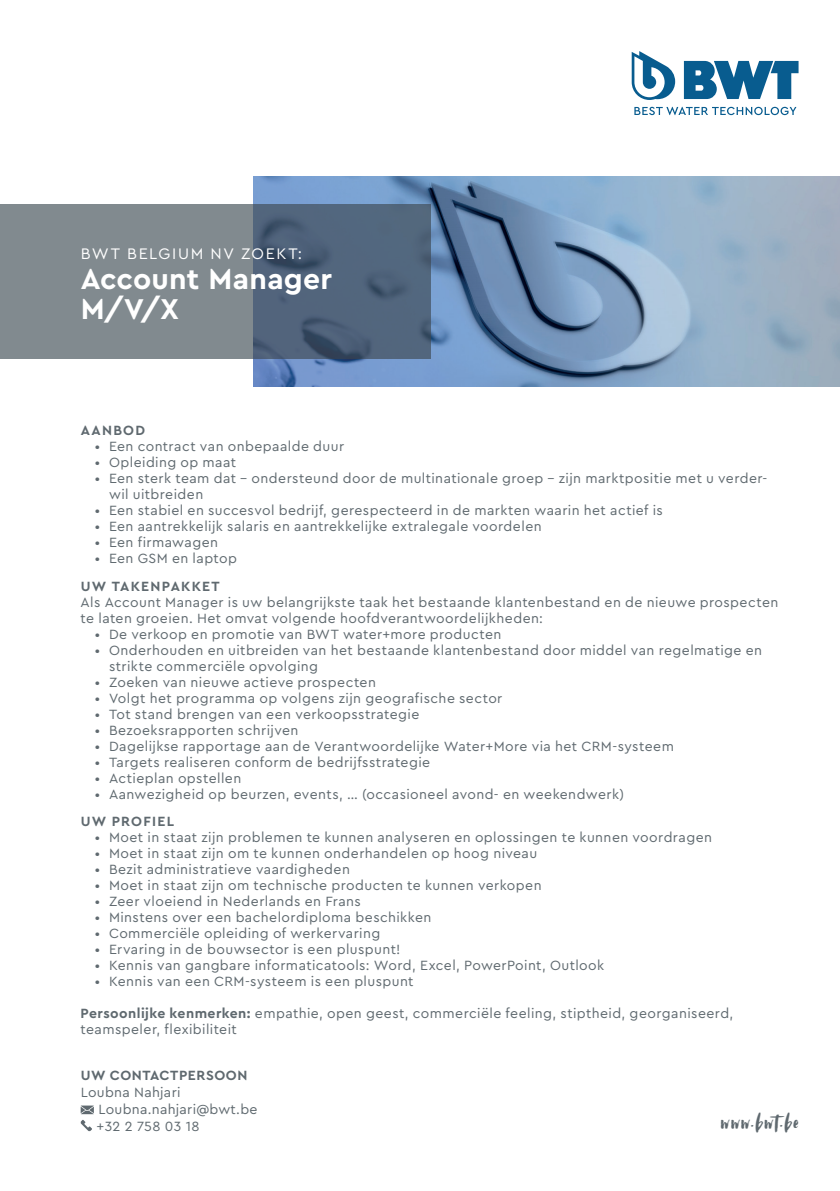
<style>
.page{position:relative;width:840px;height:1191px;background:#fff}
.page>*{position:absolute;margin:0;border:0;box-sizing:border-box;transform-origin:0 0}
.t1{font:700 30px/30px "Cera PRO";letter-spacing:.01em;color:#fff}
.t2{font:24px "Avallon";letter-spacing:.045em;color:#5f696f}
.t3{font:16px "Cera PRO";letter-spacing:.105em;color:#fff}
.t4{font:14px/16px "Cera PRO";letter-spacing:.03em;color:#5f696f}
.t5{font:700 14px "Cera PRO";letter-spacing:.08em;color:#5f696f}
.t6{font:700 14px "Cera PRO";letter-spacing:.04em;color:#5f696f}
.s1{font-weight:700}
</style>
<div class="page">
<img style="left:253px;top:177px;width:586px;height:210px">
<svg style="left:80px;top:1105px;width:14px;height:26px"></svg>
<svg style="left:0;top:204px;width:430px;height:155px;background:#6c7986"></svg>
<svg style="left:634px;top:107px;width:162px;height:8px"></svg>
<svg style="left:683px;top:61px;width:115px;height:38px"></svg>
<svg style="left:631px;top:51px;width:43px;height:49px"></svg>
<p class="t3" style="left:81px;top:243px;width:223px">BWT BELGIUM NV ZOEKT:</p>
<h1 class="t1" style="left:81px;top:262px;width:253px">Account Manager<br>M/V/X</h1>
<p class="t5" style="left:81px;top:421px;width:66px">AANBOD</p>
<p class="t4" style="left:95px;top:438px;width:251px">• Een contract van onbepaalde duur</p>
<p class="t4" style="left:95px;top:454px;width:143px">• Opleiding op maat</p>
<p class="t4" style="left:109px;top:470px;width:659px;text-indent:-14px">• Een sterk team dat – ondersteund door de multinationale groep – zijn marktpositie met u verder&shy;wil uitbreiden</p>
<p class="t4" style="left:95px;top:502px;width:569px">• Een stabiel en succesvol bedrijf, gerespecteerd in de markten waarin het actief is</p>
<p class="t4" style="left:95px;top:518px;width:448px">• Een aantrekkelijk salaris en aantrekkelijke extralegale voordelen</p>
<p class="t4" style="left:95px;top:534px;width:125px">• Een firmawagen</p>
<p class="t4" style="left:95px;top:550px;width:143px">• Een GSM en laptop</p>
<p class="t5" style="left:81px;top:576px;width:140px">UW TAKENPAKKET</p>
<p class="t4" style="left:81px;top:593px;width:698px">Als Account Manager is uw belangrijkste taak het bestaande klantenbestand en de nieuwe prospecten te laten groeien. Het omvat volgende hoofdverantwoordelijkheden:</p>
<p class="t4" style="left:95px;top:625px;width:408px">• De verkoop en promotie van BWT water+more producten</p>
<p class="t4" style="left:109px;top:641px;width:654px;text-indent:-14px">• Onderhouden en uitbreiden van het bestaande klantenbestand door middel van regelmatige en strikte commerciële opvolging</p>
<p class="t4" style="left:95px;top:673px;width:282px">• Zoeken van nieuwe actieve prospecten</p>
<p class="t4" style="left:95px;top:689px;width:409px">• Volgt het programma op volgens zijn geografische sector</p>
<p class="t4" style="left:95px;top:705px;width:326px">• Tot stand brengen van een verkoopsstrategie</p>
<p class="t4" style="left:95px;top:721px;width:205px">• Bezoeksrapporten schrijven</p>
<p class="t4" style="left:95px;top:737px;width:580px">• Dagelijkse rapportage aan de Verantwoordelijke Water+More via het CRM-systeem</p>
<p class="t4" style="left:95px;top:753px;width:337px">• Targets realiseren conform de bedrijfsstrategie</p>
<p class="t4" style="left:95px;top:769px;width:148px">• Actieplan opstellen</p>
<p class="t4" style="left:95px;top:785px;width:530px">• Aanwezigheid op beurzen, events, … (occasioneel avond- en weekendwerk)</p>
<p class="t5" style="left:81px;top:812px;width:95px">UW PROFIEL</p>
<p class="t4" style="left:95px;top:829px;width:618px">• Moet in staat zijn problemen te kunnen analyseren en oplossingen te kunnen voordragen</p>
<p class="t4" style="left:95px;top:845px;width:443px">• Moet in staat zijn om te kunnen onderhandelen op hoog niveau</p>
<p class="t4" style="left:95px;top:861px;width:256px">• Bezit administratieve vaardigheden</p>
<p class="t4" style="left:95px;top:877px;width:448px">• Moet in staat zijn om technische producten te kunnen verkopen</p>
<p class="t4" style="left:95px;top:893px;width:267px">• Zeer vloeiend in Nederlands en Frans</p>
<p class="t4" style="left:95px;top:909px;width:338px">• Minstens over een bachelordiploma beschikken</p>
<p class="t4" style="left:95px;top:925px;width:287px">• Commerciële opleiding of werkervaring</p>
<p class="t4" style="left:95px;top:941px;width:307px">• Ervaring in de bouwsector is een pluspunt!</p>
<p class="t4" style="left:95px;top:957px;width:510px">• Kennis van gangbare informaticatools: Word, Excel, PowerPoint, Outlook</p>
<p class="t4" style="left:95px;top:973px;width:320px">• Kennis van een CRM-systeem is een pluspunt</p>
<p class="t4" style="left:81px;top:1005px;width:653px"><span class="s1">Persoonlijke kenmerken:</span> empathie, open geest, commerciële feeling, stiptheid, georganiseerd, teamspeler, flexibiliteit</p>
<p class="t6" style="left:81px;top:1066px;width:168px">UW CONTACTPERSOON</p>
<p class="t4" style="left:96px;top:1083px;width:162px;line-height:17px;text-indent:-16px">Loubna Nahjari<br>Loubna.nahjari@bwt.be +32 2 758 03 18</p>
<h2 class="t2" style="left:720px;top:1106px;width:79px">www.bwt.be</h2>
</div>
